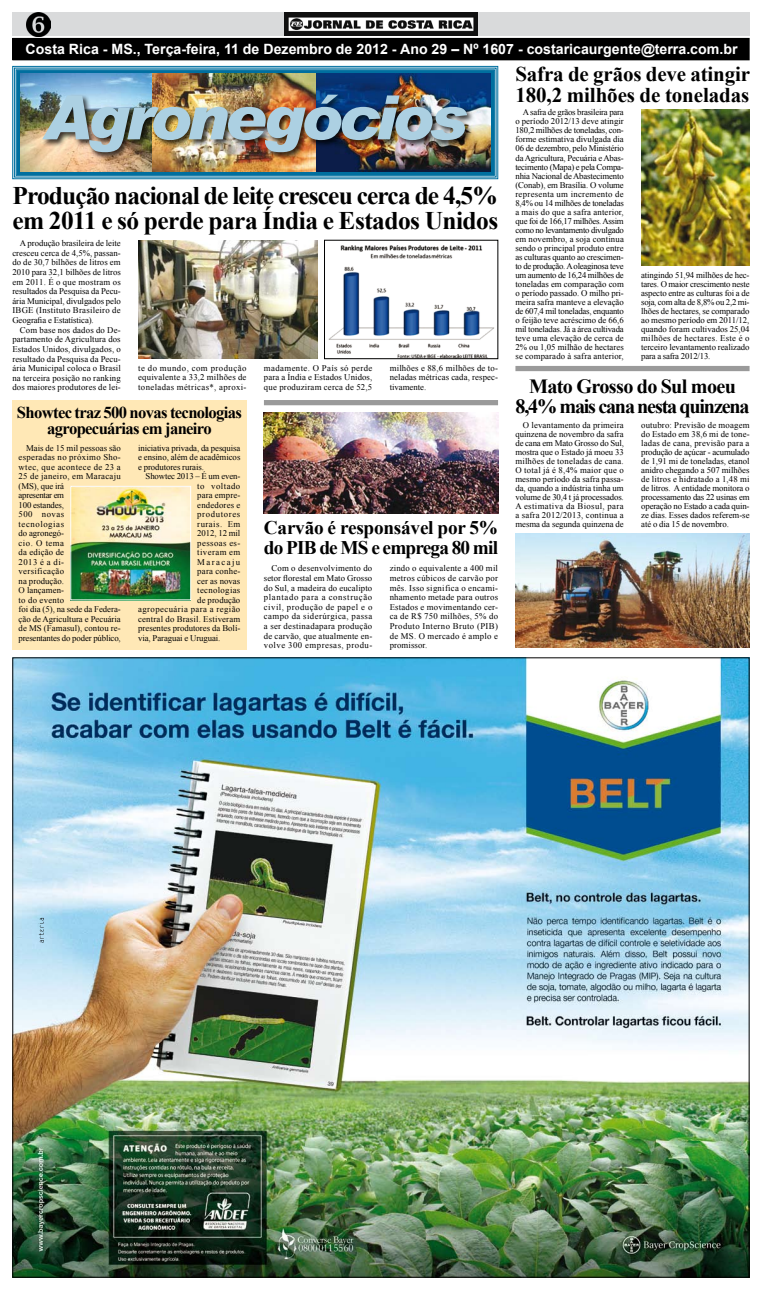
<style>
.page{position:relative;width:762px;height:1290px;background:#fff}
.page>*{position:absolute;margin:0;border:0;box-sizing:border-box;transform-origin:0 0}
.t1{font:italic 900 61.34px "Arial";letter-spacing:-.07em;color:#acd0e2}
.t2{font:700 25.38px/25.4px "Times New Roman";letter-spacing:-.035em;color:#000}
.t3{font:700 21px/21px "Times New Roman";letter-spacing:-.01em;color:#000}
.t4{font:700 20.12px/20.1px "Times New Roman";letter-spacing:-.06em;color:#000;text-align:center}
.t5{font:700 19.25px/20.1px "Times New Roman";letter-spacing:-.015em;color:#000}
.t6{font:700 16.62px/16.6px "Times New Roman";letter-spacing:-.04em;color:#000;text-align:center}
.t7{font:700 14.17px "Arial";color:#fff}
.t8{font:8.75px/9px "Times New Roman";letter-spacing:.015em;color:#000;text-align:justify}
.t9{font:8.75px "Times New Roman";letter-spacing:.045em;color:#000}
.t10{font:8.75px "Times New Roman";letter-spacing:-.01em;color:#000}
.t11{font:8.75px "Times New Roman";letter-spacing:-.015em;color:#000}
.t12{font:8.75px "Times New Roman";letter-spacing:.05em;color:#000}
.t13{font:8.75px "Times New Roman";letter-spacing:.035em;color:#000}
.t14{font:8.75px "Times New Roman";letter-spacing:.07em;color:#000}
.t15{font:8.75px "Times New Roman";letter-spacing:.16em;color:#000}
</style>
<div class="page">
<div style="left:12px;top:400px;width:234px;height:249px;background:#ffe8b6"></div>
<div style="left:12px;top:12px;width:737px;height:24px;background:#d9dadb"></div>
<img style="left:284px;top:12px;width:193px;height:24px">
<div style="left:13px;top:38px;width:736px;height:22px;background:#000"></div>
<svg style="left:12px;top:66px;width:486px;height:113px;background:#3284a9"></svg>
<img style="left:20px;top:74px;width:254px;height:98px">
<img style="left:274px;top:74px;width:216px;height:19px">
<div style="left:41px;top:93px;width:557px;height:95px;background:#000;opacity:.75"></div>
<div style="left:0;top:9px;width:109px;height:139px;background:#000;opacity:.75"></div>
<img style="left:14px;top:659px;width:733px;height:616px">
<svg style="left:39px;top:918px;width:5px;height:25px"></svg>
<img style="left:641px;top:109px;width:108px;height:157px">
<img style="left:72px;top:488px;width:117px;height:110px">
<div style="left:70px;top:486px;width:121px;height:114px;border:1px solid #fff"></div>
<img style="left:515px;top:533px;width:234px;height:114px">
<img style="left:264px;top:413px;width:234px;height:100px">
<img style="left:328px;top:245px;width:167px;height:112px">
<div style="left:324px;top:240px;width:174px;height:119px;border:1px solid #000"></div>
<img style="left:138px;top:240px;width:180px;height:119px">
<div style="left:264px;top:400px;width:234px;height:5px;background:#9a9a9a"></div>
<div style="left:515px;top:366px;width:234px;height:5px;background:#9a9a9a"></div>
<h3 class="t7" style="left:26px;top:39px;width:713px">Costa Rica - MS., Terça-feira, 11 de Dezembro de 2012 - Ano 29 – Nº 1607 - costaricaurgente@terra.com.br</h3>
<h1 class="t1" style="left:43px;top:80px;width:425px">Agronegócios</h1>
<h3 class="t3" style="left:515px;top:63px;width:236px">Safra de grãos deve atingir<br>180,2 milhões de toneladas</h3>
<p class="t8" style="left:515px;top:108px;width:110px;text-indent:7px">A safra de grãos brasileira para o período 2012/13 deve atingir 180,2 milhões de toneladas, con&shy;forme estimativa divulgada dia 06 de dezembro, pelo Ministério da Agricultura, Pecuária e Abas&shy;tecimento (Mapa) e pela Compa&shy;nhia Nacional de Abastecimento (Conab), em Brasília. O volume representa um incremento de 8,4% ou 14 milhões de toneladas a mais do que a safra anterior, que foi de 166,17 milhões. Assim como no levantamento divulgado em novembro, a soja continua sendo o principal produto entre as culturas quanto ao crescimen&shy;to de produção. A oleaginosa teve um aumento de 16,24 milhões de toneladas em comparação com o período passado. O milho pri&shy;meira safra manteve a elevação de 607,4 mil toneladas, enquanto o feijão teve acréscimo de 66,6 mil toneladas. Já a área cultivada teve uma elevação de cerca de 2% ou 1,05 milhão de hectares se comparado à safra anterior,</p>
<h2 class="t2" style="left:12px;top:182px;width:487px">Produção nacional de leite cresceu cerca de 4,5% em 2011 e só perde para Índia e Estados Unidos</h2>
<p class="t8" style="left:12px;top:238px;width:110px;line-height:9.6px;text-indent:7px">A produção brasileira de leite cresceu cerca de 4,5%, passan&shy;do de 30,7 bilhões de litros em 2010 para 32,1 bilhões de litros em 2011. É o que mostram os resultados da Pesquisa da Pecu&shy;ária Municipal, divulgados pelo IBGE (Instituto Brasileiro de Geografia e Estatística).</p>
<p class="t8" style="left:12px;top:325px;width:110px;line-height:9.6px;text-indent:7px">Com base nos dados do De&shy;partamento de Agricultura dos Estados Unidos, divulgados, o resultado da Pesquisa da Pecu&shy;ária Municipal coloca o Brasil na terceira posição no ranking dos maiores produtores de lei-</p>
<p class="t8" style="left:641px;top:270px;width:110px">atingindo 51,94 milhões de hec&shy;tares. O maior crescimento neste aspecto entre as culturas foi a de soja, com alta de 8,8% ou 2,2 mi&shy;lhões de hectares, se comparado ao mesmo período em 2011/12, quando foram cultivados 25,04 milhões de hectares. Este é o terceiro levantamento realizado para a safra 2012/13.</p>
<p class="t8" style="left:138px;top:363px;width:110px;line-height:9.6px">te do mundo, com produção equivalente a 33,2 milhões de toneladas métricas*, aproxi-</p>
<p class="t8" style="left:264px;top:363px;width:110px;line-height:9.6px">madamente. O País só perde para a Índia e Estados Unidos, que produziram cerca de 52,5</p>
<p class="t8" style="left:389px;top:363px;width:110px;line-height:9.6px">milhões e 88,6 milhões de to&shy;neladas métricas cada, respec&shy;tivamente.</p>
<h3 class="t6" style="left:17px;top:403px;width:226px">Showtec traz 500 novas tecnologias agropecuárias em janeiro</h3>
<h3 class="t4" style="left:515px;top:375px;width:236px">Mato Grosso do Sul moeu<br>8,4% mais cana nesta quinzena</h3>
<p class="t8" style="left:515px;top:420px;width:110px;text-indent:7px">O levantamento da primeira quinzena de novembro da safra de cana em Mato Grosso do Sul, mostra que o Estado já moeu 33 milhões de toneladas de cana.<br>O total já é 8,4% maior que o mesmo período da safra passa&shy;da, quando a indústria tinha um volume de 30,4 t já processados.<br>A estimativa da Biosul, para a safra 2012/2013, continua a mesma da segunda quinzena de</p>
<p class="t8" style="left:641px;top:420px;width:110px">outubro: Previsão de moagem do Estado em 38,6 mi de tone&shy;ladas de cana, previsão para a produção de açúcar - acumulado de 1,91 mi de toneladas, etanol anidro chegando a 507 milhões de litros e hidratado a 1,48 mi de litros. A entidade monitora o processamento das 22 usinas em operação no Estado a cada quin&shy;ze dias. Esses dados referem-se até o dia 15 de novembro.</p>
<p class="t8" style="left:19px;top:443px;width:104px;line-height:9.5px;text-align:left;text-indent:7px">Mais de 15 mil pessoas são esperadas no próximo Sho&shy;wtec, que acontece de 23 a<br>25 de janeiro, em Maracaju (MS), que irá<br>apresentar em<br>100 estandes,<br>500 novas<br>tecnologias<br>do agronegó-<br>cio. O tema<br>da edição de<br>2013 é a di-<br>versificação<br>na produção.<br>O lançamen-<br>to do evento<br>foi dia (5), na sede da Federa&shy;ção de Agricultura e Pecuária de MS (Famasul), contou re&shy;presentantes do poder público,</p>
<p class="t8" style="left:138px;top:443px;width:104px;line-height:9.5px">iniciativa privada, da pesquisa e ensino, além de acadêmicos e produtores rurais.</p>
<p class="t11" style="left:146px;top:470px;width:96px">Showtec 2013 – É um even-</p>
<p class="t12" style="left:197px;top:480px;width:44px">to voltado</p>
<p class="t8" style="left:197px;top:491px;width:44px">para empre-</p>
<p class="t8" style="left:197px;top:500px;width:44px">endedores e</p>
<p class="t14" style="left:197px;top:508px;width:45px">produtores</p>
<p class="t12" style="left:197px;top:518px;width:44px">rurais. Em</p>
<p class="t10" style="left:197px;top:527px;width:44px">2012, 12 mil</p>
<p class="t9" style="left:197px;top:537px;width:45px">pessoas es-</p>
<p class="t9" style="left:197px;top:546px;width:45px">tiveram em</p>
<p class="t15" style="left:197px;top:556px;width:44px">Maracaju</p>
<p class="t8" style="left:197px;top:567px;width:45px">para conhe-</p>
<p class="t8" style="left:197px;top:576px;width:44px">cer as novas</p>
<p class="t13" style="left:197px;top:584px;width:45px">tecnologias</p>
<p class="t8" style="left:197px;top:595px;width:44px">de produção</p>
<p class="t9" style="left:138px;top:603px;width:104px">agropecuária para a região</p>
<p class="t8" style="left:138px;top:614px;width:104px">central do Brasil. Estiveram</p>
<p class="t8" style="left:138px;top:623px;width:104px">presentes produtores da Bolí-</p>
<p class="t10" style="left:138px;top:632px;width:84px">via, Paraguai e Uruguai.</p>
<h3 class="t5" style="left:264px;top:517px;width:236px">Carvão é responsável por 5% do PIB de MS e emprega 80 mil</h3>
<p class="t8" style="left:264px;top:563px;width:110px;line-height:9.6px;text-indent:7px">Com o desenvolvimento do setor florestal em Mato Grosso do Sul, a madeira do eucalipto plantado para a construção civil, produção de papel e o campo da siderúrgica, passa a ser destinadapara produção de carvão, que atualmente en&shy;volve 300 empresas, produ-</p>
<p class="t8" style="left:389px;top:563px;width:110px;line-height:9.6px">zindo o equivalente a 400 mil metros cúbicos de carvão por mês. Isso significa o encami&shy;nhamento metade para outros Estados e movimentando cer&shy;ca de R$ 750 milhões, 5% do Produto Interno Bruto (PIB) de MS. O mercado é amplo e promissor.</p>
</div>
